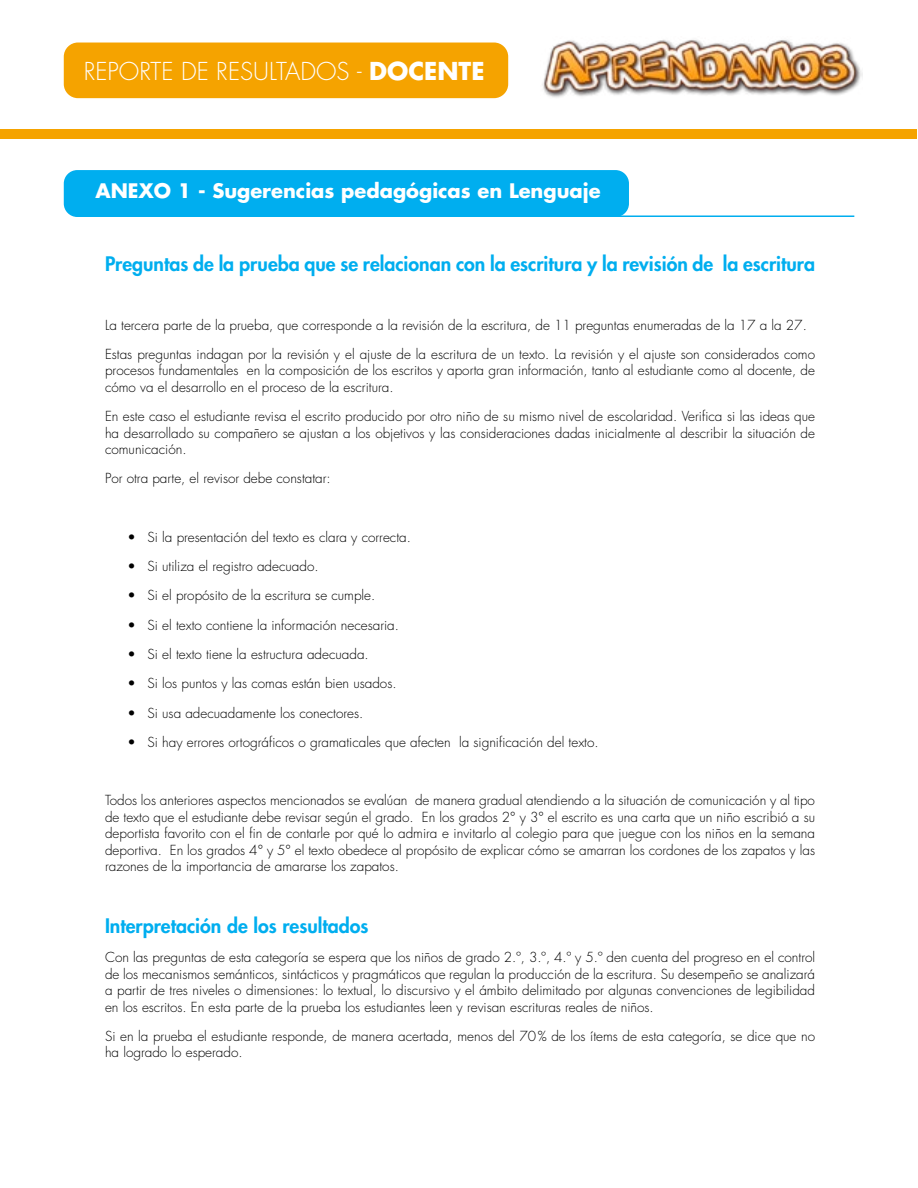
<style>
.page{position:relative;width:918px;height:1188px;background:#fff}
.page>*{position:absolute;margin:0;border:0;box-sizing:border-box;transform-origin:0 0}
.t1{font:300 24px "Futura Std";color:#fff}
.t2{font:800 19.5px "Futura Std";color:#00aeef}
.t3{font:700 19.5px "Futura Std";color:#fff}
.t4{font:300 13.5px/16.5px "Futura Std";color:#000}
.s1{font-weight:700}
</style>
<div class="page">
<div style="left:65px;top:171px;width:563px;height:45px;background:#00aeef;border-radius:13px"></div>
<div style="left:64px;top:170px;width:565px;height:47px;border:2px solid #00aeef;border-radius:13px"></div>
<hr style="left:80px;top:215px;width:774px;height:2px;background:#00aeef">
<div style="left:64px;top:43px;width:444px;height:55px;background:#f5a300;border-radius:14px"></div>
<div style="left:1px;top:129px;width:916px;height:9px;background:#f5a300"></div>
<img style="left:542px;top:40px;width:321px;height:58px">
<h1 class="t1" style="left:84px;top:57px;width:402px">REPORTE DE RESULTADOS - <span class="s1">DOCENTE</span></h1>
<h2 class="t3" style="left:95px;top:178px;width:507px">ANEXO 1 - Sugerencias pedagógicas en Lenguaje</h2>
<h2 class="t2" style="left:105px;top:252px;width:712px">Preguntas de la prueba que se relacionan con la escritura y la revisión de la escritura</h2>
<p class="t4" style="left:105px;top:311px;width:712px;line-height:29.2px">La tercera parte de la prueba, que corresponde a la revisión de la escritura, de 11 preguntas enumeradas de la 17 a la 27.<br>Estas preguntas indagan por la revisión y el ajuste de la escritura de un texto. La revisión y el ajuste son considerados como</p>
<p class="t4" style="left:105px;top:363px;width:711px">procesos fundamentales en la composición de los escritos y aporta gran información, tanto al estudiante como al docente, de cómo va el desarrollo en el proceso de la escritura.</p>
<p class="t4" style="left:105px;top:408px;width:712px;text-align:justify">En este caso el estudiante revisa el escrito producido por otro niño de su mismo nivel de escolaridad. Verifica si las ideas que ha desarrollado su compañero se ajustan a los objetivos y las consideraciones dadas inicialmente al describir la situación de comunicación.</p>
<p class="t4" style="left:105px;top:471px;width:227px">Por otra parte, el revisor debe constatar:</p>
<p class="t4" style="left:128px;top:529px;width:285px">• Si la presentación del texto es clara y correcta.</p>
<p class="t4" style="left:128px;top:558px;width:193px">• Si utiliza el registro adecuado.</p>
<p class="t4" style="left:128px;top:588px;width:249px">• Si el propósito de la escritura se cumple.</p>
<p class="t4" style="left:128px;top:617px;width:273px">• Si el texto contiene la información necesaria.</p>
<p class="t4" style="left:128px;top:646px;width:243px">• Si el texto tiene la estructura adecuada.</p>
<p class="t4" style="left:128px;top:675px;width:271px">• Si los puntos y las comas están bien usados.</p>
<p class="t4" style="left:128px;top:705px;width:237px">• Si usa adecuadamente los conectores.</p>
<p class="t4" style="left:128px;top:734px;width:473px">• Si hay errores ortográficos o gramaticales que afecten la significación del texto.</p>
<p class="t4" style="left:105px;top:793px;width:712px;text-align:justify">Todos los anteriores aspectos mencionados se evalúan de manera gradual atendiendo a la situación de comunicación y al tipo de texto que el estudiante debe revisar según el grado. En los grados 2° y 3° el escrito es una carta que un niño escribió a su deportista favorito con el fin de contarle por qué lo admira e invitarlo al colegio para que juegue con los niños en la semana deportiva. En los grados 4° y 5° el texto obedece al propósito de explicar cómo se amarran los cordones de los zapatos y las razones de la importancia de amararse los zapatos.</p>
<h2 class="t2" style="left:105px;top:913px;width:265px">Interpretación de los resultados</h2>
<p class="t4" style="left:105px;top:949px;width:712px;text-align:justify">Con las preguntas de esta categoría se espera que los niños de grado 2.º, 3.º, 4.º y 5.º den cuenta del progreso en el control de los mecanismos semánticos, sintácticos y pragmáticos que regulan la producción de la escritura. Su desempeño se analizará a partir de tres niveles o dimensiones: lo textual, lo discursivo y el ámbito delimitado por algunas convenciones de legibilidad en los escritos. En esta parte de la prueba los estudiantes leen y revisan escrituras reales de niños.</p>
<p class="t4" style="left:105px;top:1028px;width:712px">Si en la prueba el estudiante responde, de manera acertada, menos del 70% de los ítems de esta categoría, se dice que no ha logrado lo esperado.</p>
</div>
